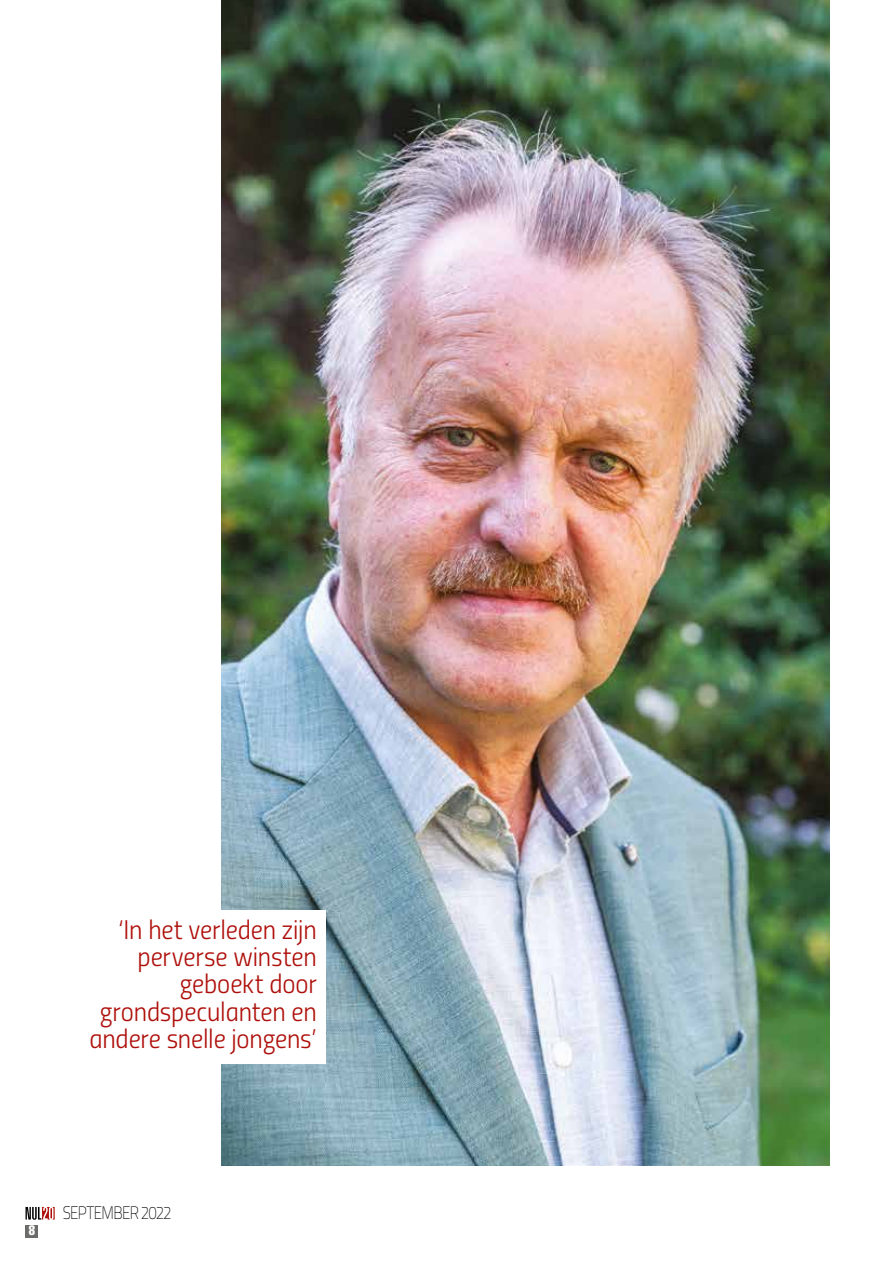
<style>
.page{position:relative;width:893px;height:1263px;background:#fff}
.page>*{position:absolute;margin:0;border:0;box-sizing:border-box;transform-origin:0 0}
.t1{font:27px/27.3px "Titillium Light Upright";letter-spacing:-.005em;color:#ae0f0a;text-align:right}
.t2{font:100 18px "Titillium";letter-spacing:-.045em;color:#000;scale:.84 1}
.t3{font:extra-condensed 13.5px "Helvetica";color:#fff}
</style>
<div class="page">
<svg style="left:26px;top:1207px;width:29px;height:13px"></svg>
<div style="left:26px;top:1225px;width:12px;height:12px;background:#6b6b6a"></div>
<img style="left:221px;top:0;width:608px;height:1165px">
<div style="left:81px;top:910px;width:244px;height:153px;background:#fff"></div>
<p class="t1" style="left:89px;top:914px;width:229px">‘In het verleden zijn perverse winsten geboekt door grondspeculanten en andere snelle jongens’</p>
<p class="t3" style="left:29px;top:1221px;width:8px">8</p>
<p class="t2" style="left:63px;top:1200px;width:131px">SEPTEMBER 2022</p>
</div>
